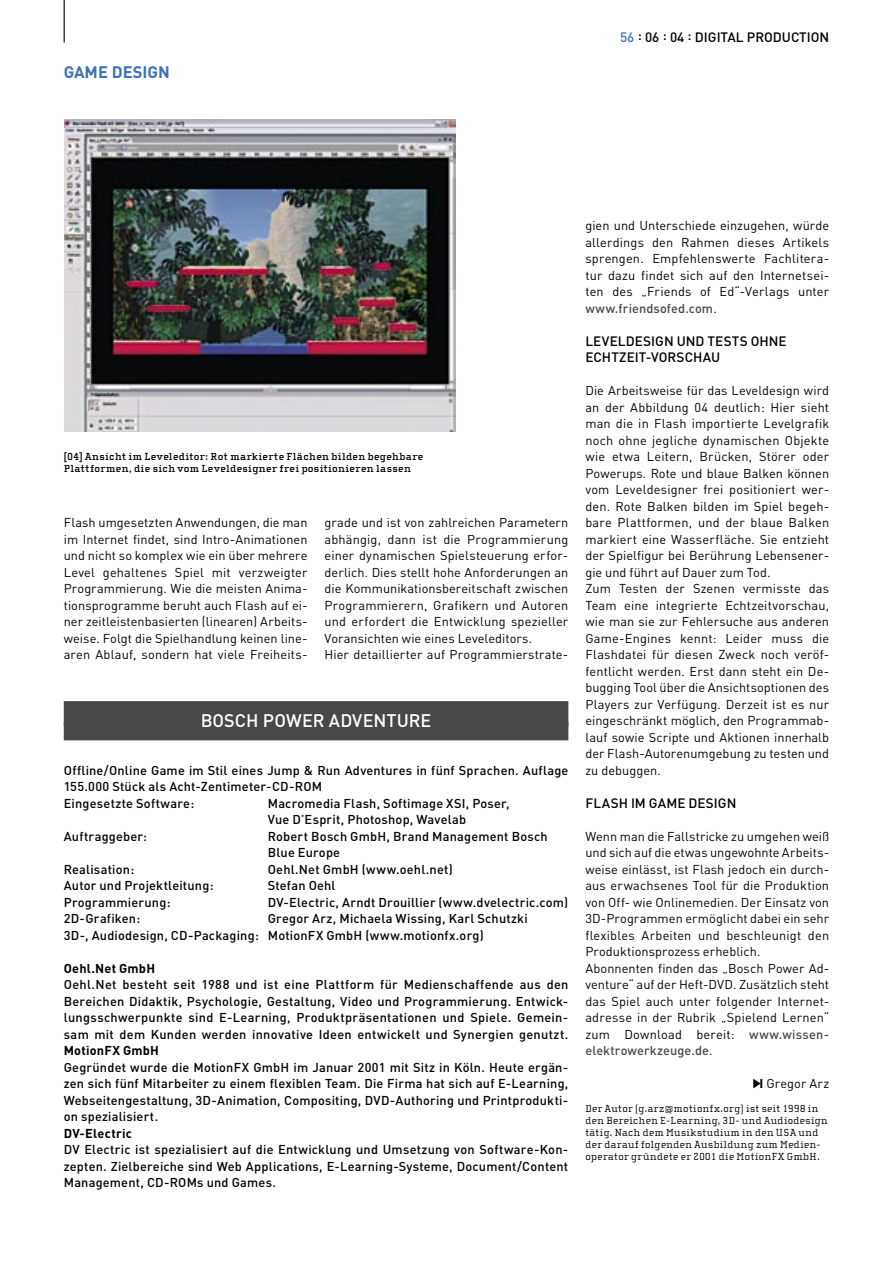
<style>
.page{position:relative;width:893px;height:1263px;background:#fff}
.page>*{position:absolute;margin:0;border:0;box-sizing:border-box;transform-origin:0 0}
._03a_Kasten_Head_klein{font:500 18px "DIN";color:#fff}
.t1{font:700 16.5px "DIN";color:#3c72b7}
._01c_Zwischentitel{font:500 13.5px/16.5px "DIN";color:#000}
._01a_Fließtext{font:12.75px/16.5px "DIN";letter-spacing:.01em;color:#000;text-align:justify}
._03c_Kasten_Fließtext{font:500 12.75px/16.5px "DIN";letter-spacing:.015em;color:#000;text-align:justify}
._03d_Kasten_Tabellentext{font:500 12.75px/16.5px "DIN";letter-spacing:.015em;color:#000}
._03d_Kasten_Tabellentext-2{font:700 12.75px "DIN";letter-spacing:.015em;color:#000}
._01e_Autorenhinweis{font:10.5px/12px "Cholla Slab";letter-spacing:.045em;color:#000}
._01d_Bildunterschrift_schwarz{font:700 10.5px/12px "Cholla Slab";letter-spacing:.035em;color:#000}
.s1{color:#3c72b7}
.s2{font-weight:700}
.s3{font-weight:500;color:#484848}
.s4{font-family:"DP Font";font-weight:500}
</style>
<div class="page">
<hr style="left:64px;top:0;width:1px;height:43px;background:#000">
<img style="left:65px;top:119px;width:390px;height:312px">
<div style="left:64px;top:701px;width:504px;height:26px;background:#484848"></div>
<div style="left:64px;top:722px;width:504px;height:18px;background:#484848"></div>
<p class="t1" style="left:64px;top:61px;width:107px">GAME DESIGN</p>
<p class="_01c_Zwischentitel" style="left:620px;top:29px;width:211px"><span class="s1">56</span> : 06 : 04 : DIGITAL PRODUCTION</p>
<p class="_01d_Bildunterschrift_schwarz" style="left:64px;top:451px;width:361px">[04] Ansicht im Leveleditor: Rot markierte Flächen bilden begehbare<br>Plattformen, die sich vom Leveldesigner frei positionieren lassen</p>
<p class="_01a_Fließtext" style="left:64px;top:514px;width:245px">Flash umgesetzten Anwendungen, die man im Internet findet, sind Intro-Animationen und nicht so komplex wie ein über mehrere Level gehaltenes Spiel mit verzweigter Programmierung. Wie die meisten Anima&shy;tionsprogramme beruht auch Flash auf ei&shy;ner zeitleistenbasierten (linearen) Arbeits&shy;weise. Folgt die Spielhandlung keinen line&shy;aren Ablauf, sondern hat viele Freiheits-</p>
<p class="_01a_Fließtext" style="left:325px;top:514px;width:245px">grade und ist von zahlreichen Parametern abhängig, dann ist die Programmierung einer dynamischen Spielsteuerung erfor&shy;derlich. Dies stellt hohe Anforderungen an die Kommunikationsbereitschaft zwischen Programmierern, Grafikern und Autoren und erfordert die Entwicklung spezieller Voransichten wie eines Leveleditors.</p>
<p class="_01a_Fließtext" style="left:325px;top:646px;width:245px">Hier detaillierter auf Programmierstrate-</p>
<p class="_03a_Kasten_Head_klein" style="left:201px;top:708px;width:232px">BOSCH POWER ADVENTURE</p>
<p class="_03c_Kasten_Fließtext" style="left:64px;top:762px;width:506px">Offline/Online Game im Stil eines Jump &amp; Run Adventures in fünf Sprachen. Auflage<br>155.000 Stück als Acht-Zentimeter-CD-ROM</p>
<p class="_03d_Kasten_Tabellentext" style="left:64px;top:795px;width:132px">Eingesetzte Software:</p>
<p class="_03d_Kasten_Tabellentext" style="left:268px;top:795px;width:243px">Macromedia Flash, Softimage XSI, Poser,<br>Vue D’Esprit, Photoshop, Wavelab</p>
<p class="_03d_Kasten_Tabellentext" style="left:64px;top:828px;width:85px">Auftraggeber:</p>
<p class="_03d_Kasten_Tabellentext" style="left:268px;top:828px;width:281px">Robert Bosch GmbH, Brand Management Bosch<br>Blue Europe</p>
<p class="_03d_Kasten_Tabellentext" style="left:64px;top:861px;width:72px">Realisation:</p>
<p class="_03d_Kasten_Tabellentext" style="left:268px;top:861px;width:186px">Oehl.Net GmbH (www.oehl.net)</p>
<p class="_03d_Kasten_Tabellentext" style="left:64px;top:877px;width:151px">Autor und Projektleitung:</p>
<p class="_03d_Kasten_Tabellentext" style="left:268px;top:877px;width:69px">Stefan Oehl</p>
<p class="_03d_Kasten_Tabellentext" style="left:64px;top:894px;width:108px">Programmierung:</p>
<p class="_03d_Kasten_Tabellentext" style="left:268px;top:894px;width:302px">DV-Electric, Arndt Drouillier (www.dvelectric.com)</p>
<p class="_03d_Kasten_Tabellentext" style="left:64px;top:910px;width:78px">2D-Grafiken:</p>
<p class="_03d_Kasten_Tabellentext" style="left:268px;top:910px;width:262px">Gregor Arz, Michaela Wissing, Karl Schutzki</p>
<p class="_03d_Kasten_Tabellentext" style="left:64px;top:927px;width:422px">3D-, Audiodesign, CD-Packaging: MotionFX GmbH (www.motionfx.org)</p>
<p class="_03d_Kasten_Tabellentext-2" style="left:64px;top:960px;width:93px">Oehl.Net GmbH</p>
<p class="_03c_Kasten_Fließtext" style="left:64px;top:976px;width:506px">Oehl.Net besteht seit 1988 und ist eine Plattform für Medienschaffende aus den Bereichen Didaktik, Psychologie, Gestaltung, Video und Programmierung. Entwick&shy;lungsschwerpunkte sind E-Learning, Produktpräsentationen und Spiele. Gemein&shy;sam mit dem Kunden werden innovative Ideen entwickelt und Synergien genutzt.<br><span class="s2">MotionFX GmbH</span></p>
<p class="_03c_Kasten_Fließtext" style="left:64px;top:1059px;width:506px">Gegründet wurde die MotionFX GmbH im Januar 2001 mit Sitz in Köln. Heute ergän&shy;zen sich fünf Mitarbeiter zu einem flexiblen Team. Die Firma hat sich auf E-Learning, Webseitengestaltung, 3D-Animation, Compositing, DVD-Authoring und Printprodukti&shy;on spezialisiert.</p>
<p class="_03d_Kasten_Tabellentext-2" style="left:64px;top:1125px;width:70px">DV-Electric</p>
<p class="_03c_Kasten_Fließtext" style="left:64px;top:1141px;width:506px">DV Electric ist spezialisiert auf die Entwicklung und Umsetzung von Software-Kon&shy;zepten. Zielbereiche sind Web Applications, E-Learning-Systeme, Document/Content Management, CD-ROMs und Games.</p>
<p class="_01a_Fließtext" style="left:585px;top:217px;width:245px">gien und Unterschiede einzugehen, würde allerdings den Rahmen dieses Artikels sprengen. Empfehlenswerte Fachlitera&shy;tur dazu findet sich auf den Internetsei&shy;ten des „Friends of Ed“-Verlags unter <span class="s3">www.friendsofed.com</span>.</p>
<p class="_01c_Zwischentitel" style="left:585px;top:332px;width:203px">LEVELDESIGN UND TESTS OHNE<br>ECHTZEIT-VORSCHAU</p>
<p class="_01a_Fließtext" style="left:585px;top:382px;width:245px">Die Arbeitsweise für das Leveldesign wird an der Abbildung 04 deutlich: Hier sieht man die in Flash importierte Levelgrafik noch ohne jegliche dynamischen Objekte wie etwa Leitern, Brücken, Störer oder Powerups. Rote und blaue Balken können vom Leveldesigner frei positioniert wer&shy;den. Rote Balken bilden im Spiel begeh&shy;bare Plattformen, und der blaue Balken markiert eine Wasserfläche. Sie entzieht der Spielfigur bei Berührung Lebensener&shy;gie und führt auf Dauer zum Tod.</p>
<p class="_01a_Fließtext" style="left:585px;top:580px;width:245px">Zum Testen der Szenen vermisste das Team eine integrierte Echtzeitvorschau, wie man sie zur Fehlersuche aus anderen Game-Engines kennt: Leider muss die Flashdatei für diesen Zweck noch veröf&shy;fentlicht werden. Erst dann steht ein De&shy;bugging Tool über die Ansichtsoptionen des Players zur Verfügung. Derzeit ist es nur eingeschränkt möglich, den Programmab&shy;lauf sowie Scripte und Aktionen innerhalb der Flash-Autorenumgebung zu testen und zu debuggen.</p>
<p class="_01c_Zwischentitel" style="left:585px;top:794px;width:153px">FLASH IM GAME DESIGN</p>
<p class="_01a_Fließtext" style="left:585px;top:828px;width:245px">Wenn man die Fallstricke zu umgehen weiß und sich auf die etwas ungewohnte Arbeits&shy;weise einlässt, ist Flash jedoch ein durch&shy;aus erwachsenes Tool für die Produktion von Off- wie Onlinemedien. Der Einsatz von 3D-Programmen ermöglicht dabei ein sehr flexibles Arbeiten und beschleunigt den Produktionsprozess erheblich.</p>
<p class="_01a_Fließtext" style="left:585px;top:960px;width:245px">Abonnenten finden das „Bosch Power Ad&shy;venture“ auf der Heft-DVD. Zusätzlich steht das Spiel auch unter folgender Internet&shy;adresse in der Rubrik „Spielend Lernen“ zum Download bereit: <span class="s3">www.wissen&shy;elektrowerkzeuge.de</span>.</p>
<p class="_01a_Fließtext" style="left:753px;top:1075px;width:77px"><span class="s4">T</span> Gregor Arz</p>
<p class="_01e_Autorenhinweis" style="left:585px;top:1103px;width:244px">Der Autor (g.arz@motionfx.org) ist seit 1998 in den Bereichen E-Learning, 3D- und Audiodesign tätig. Nach dem Musikstudium in den USA und der darauf folgenden Ausbildung zum Medien&shy;operator gründete er 2001 die MotionFX GmbH.</p>
</div>
